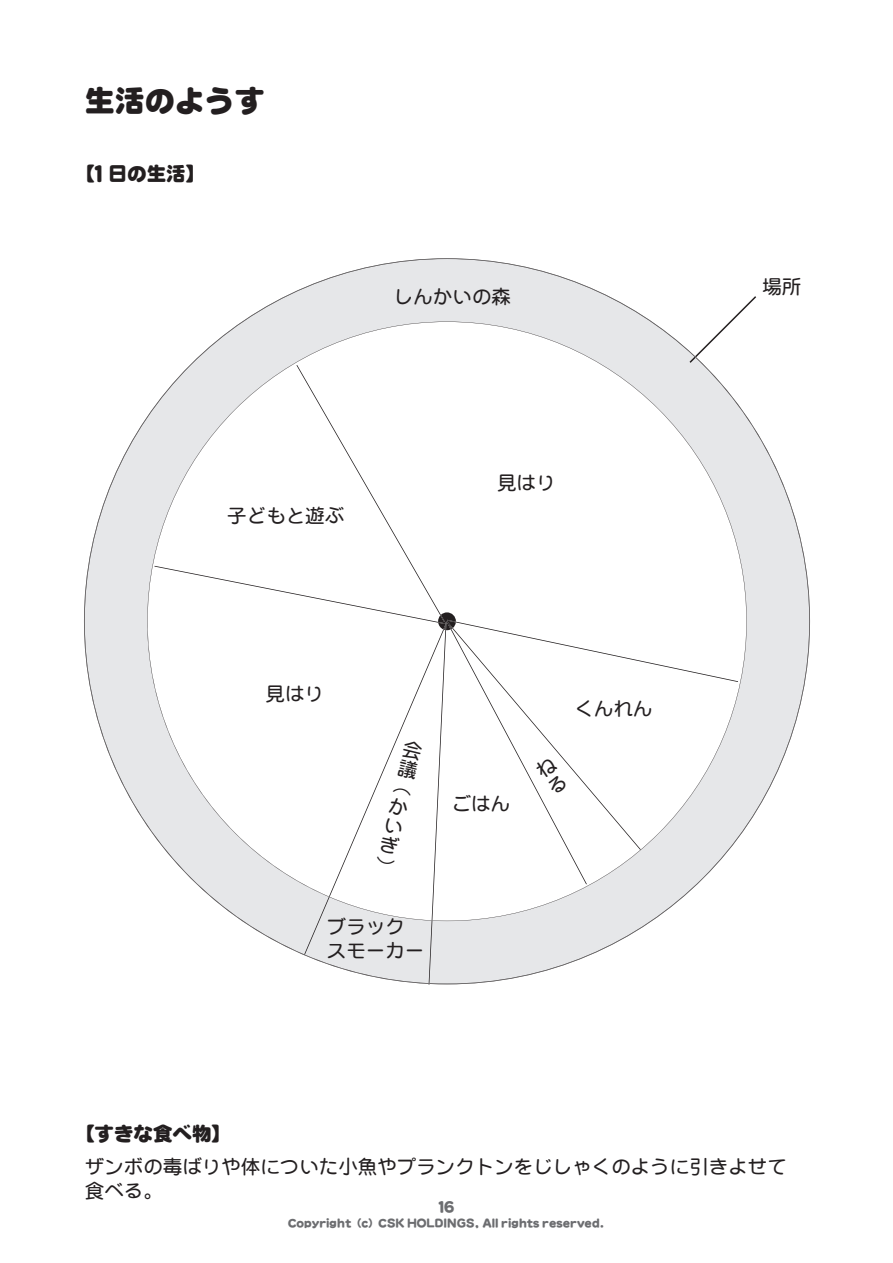
<style>
.page{position:relative;width:893px;height:1263px;background:#fff}
.page>*{position:absolute;margin:0;border:0;box-sizing:border-box;transform-origin:0 0}
.t1{font:30px "NIS R10 83 pv RKSJ H";color:#231f20}
.t2{font:19.5px/19.5px "NIS R4 83 pv RKSJ H";color:#231f20}
.t3{font:19.5px "NIS R10 83 pv RKSJ H";color:#231f20}
.t4{font:13.5px "NIS R10 83 pv RKSJ H";color:#6c6d70}
.t5{font:10.5px "NIS R10 83 pv RKSJ H";color:#6c6d70}
</style>
<div class="page">
<svg style="left:84px;top:259px;width:726px;height:725px"></svg>
<svg style="left:147px;top:322px;width:600px;height:599px"></svg>
<svg style="left:689px;top:296px;width:67px;height:67px"></svg>
<svg style="left:456px;top:622px;width:282px;height:262px"></svg>
<svg style="left:154px;top:365px;width:287px;height:258px"></svg>
<svg style="left:304px;top:612px;width:152px;height:373px"></svg>
<svg style="left:534px;top:755px;width:34px;height:40px"></svg>
<h1 class="t1" style="left:85px;top:82px;width:181px">生活のようす</h1>
<p class="t3" style="left:75px;top:161px;width:132px">【1 日の生活】</p>
<p class="t2" style="left:394px;top:286px;width:118px">しんかいの森</p>
<p class="t2" style="left:227px;top:505px;width:118px">子どもと遊ぶ</p>
<p class="t2" style="left:497px;top:472px;width:60px">見はり</p>
<p class="t2" style="left:266px;top:684px;width:60px">見はり</p>
<p class="t2" style="left:405px;top:738px;width:22px;text-align:justify;rotate:14deg">会議︵かいぎ︶</p>
<p class="t2" style="left:327px;top:915px;width:99px;line-height:23.4px">ブラックスモーカー</p>
<p class="t2" style="left:452px;top:793px;width:60px">ごはん</p>
<p class="t2" style="left:575px;top:699px;width:79px">くんれん</p>
<p class="t2" style="left:762px;top:277px;width:40px">場所</p>
<p class="t3" style="left:75px;top:1121px;width:157px">【すきな食べ物】</p>
<p class="t2" style="left:85px;top:1155px;width:704px;line-height:23.4px">ザンボの毒ばりや体についた小魚やプランクトンをじしゃくのように引きよせて食べる。</p>
<p class="t4" style="left:439px;top:1198px;width:17px">16</p>
<p class="t5" style="left:288px;top:1216px;width:318px">Copyright (c) CSK HOLDINGS, All rights reserved.</p>
</div>
